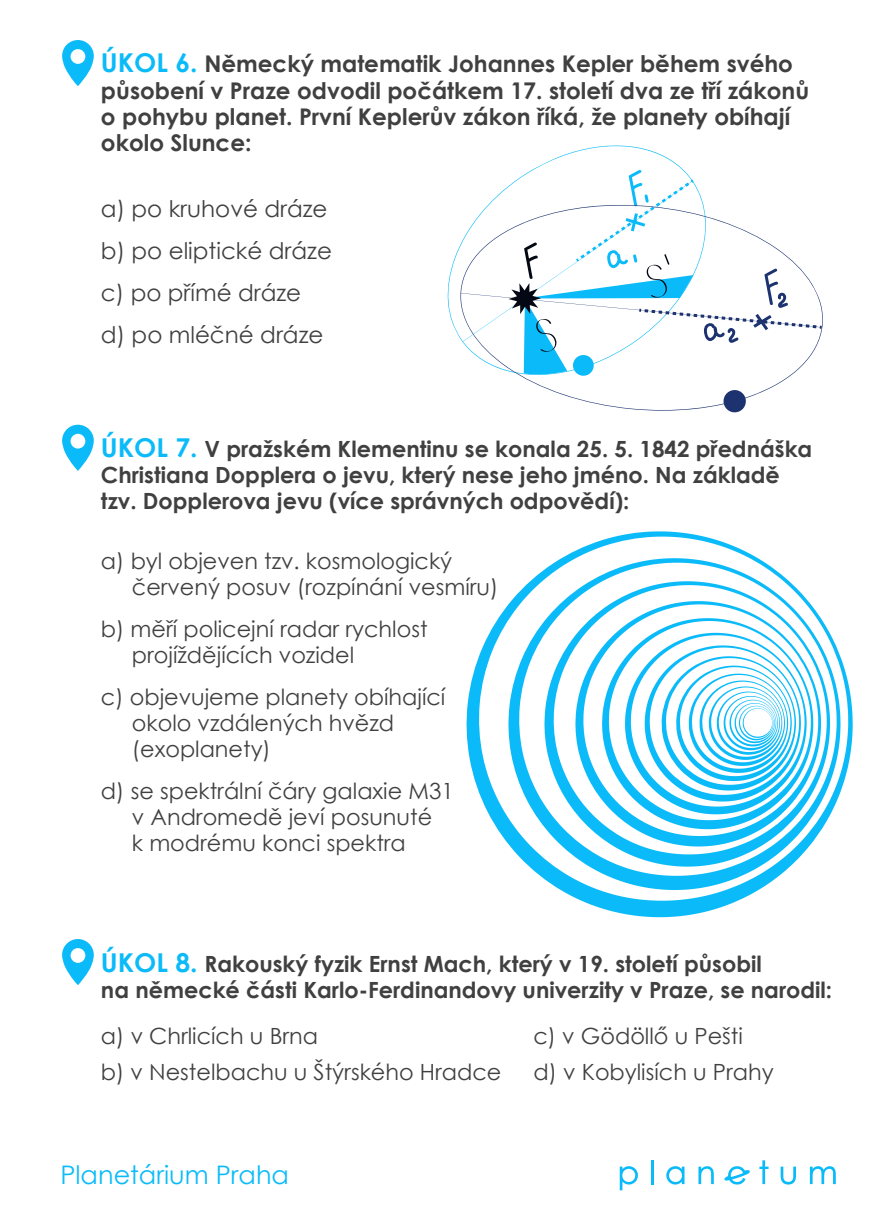
<style>
.page{position:relative;width:874px;height:1225px;background:#fff}
.page>*{position:absolute;margin:0;border:0;box-sizing:border-box;transform-origin:0 0}
.t1{font:25.6px "Century Gothic";color:#0bbbf9}
.t2{font:700 23px/26px "Century Gothic";color:#404040}
.t3{font:23px/42px "Century Gothic";color:#404040}
.t4{font:22.4px/26px "Century Gothic";color:#404040}
.t5{font:700 22.4px/26px "Century Gothic";color:#404040}
.s1{font-size:26px;color:#0bbbf9}
</style>
<div class="page">
<svg style="left:619px;top:1166px;width:18px;height:24px"></svg>
<hr style="left:650px;top:1160px;width:3px;height:24px;background:#0bbbf9">
<svg style="left:666px;top:1166px;width:18px;height:18px"></svg>
<svg style="left:698px;top:1166px;width:15px;height:18px"></svg>
<svg style="left:759px;top:1160px;width:9px;height:24px"></svg>
<svg style="left:780px;top:1166px;width:15px;height:18px"></svg>
<svg style="left:809px;top:1166px;width:26px;height:18px"></svg>
<svg style="left:724px;top:1166px;width:25px;height:18px"></svg>
<svg style="left:62px;top:40px;width:32px;height:46px"></svg>
<svg style="left:447px;top:145px;width:236px;height:190px"></svg>
<svg style="left:458px;top:203px;width:365px;height:208px"></svg>
<svg style="left:721px;top:389px;width:25px;height:24px"></svg>
<svg style="left:460px;top:169px;width:361px;height:207px"></svg>
<svg style="left:664px;top:254px;width:5px;height:11px"></svg>
<svg style="left:62px;top:425px;width:32px;height:46px"></svg>
<svg style="left:466px;top:531px;width:386px;height:386px"></svg>
<svg style="left:62px;top:939px;width:32px;height:46px"></svg>
<p class="t2" style="left:101px;top:53px;width:709px"><span class="s1">ÚKOL 6.</span> Německý matematik Johannes Kepler během svého působení v Praze odvodil počátkem 17. století dva ze tří zákonů o pohybu planet. První Keplerův zákon říká, že planety obíhají okolo Slunce:</p>
<p class="t3" style="left:101px;top:189px;width:232px">a) po kruhové dráze b) po eliptické dráze c) po přímé dráze<br>d) po mléčné dráze</p>
<p class="t5" style="left:101px;top:438px;width:712px"><span class="s1">ÚKOL 7.</span> V pražském Klementinu se konala 25. 5. 1842 přednáška<br>Christiana Dopplera o jevu, který nese jeho jméno. Na základě tzv. Dopplerova jevu (více správných odpovědí):</p>
<p class="t4" style="left:132px;top:550px;width:368px;text-indent:-31px">a) byl objeven tzv. kosmologický červený posuv (rozpínání vesmíru)</p>
<p class="t4" style="left:132px;top:618px;width:297px;text-indent:-31px">b) měří policejní radar rychlost projíždějících vozidel</p>
<p class="t4" style="left:132px;top:686px;width:315px;text-indent:-31px">c) objevujeme planety obíhající okolo vzdálených hvězd (exoplanety)</p>
<p class="t4" style="left:132px;top:780px;width:323px;text-indent:-31px">d) se spektrální čáry galaxie M31 v Andromedě jeví posunuté<br>k modrému konci spektra</p>
<p class="t5" style="left:101px;top:953px;width:732px"><span class="s1">ÚKOL 8.</span> Rakouský fyzik Ernst Mach, který v 19. století působil<br>na německé části Karlo-Ferdinandovy univerzity v Praze, se narodil:</p>
<p class="t4" style="left:101px;top:1025px;width:218px">a) v Chrlicích u Brna</p>
<p class="t4" style="left:533px;top:1025px;width:211px">c) v Gödöllő u Pešti</p>
<p class="t4" style="left:101px;top:1061px;width:401px">b) v Nestelbachu u Štýrského Hradce</p>
<p class="t4" style="left:533px;top:1061px;width:242px">d) v Kobylisích u Prahy</p>
<p class="t1" style="left:60px;top:1164px;width:230px">Planetárium Praha</p>
</div>
